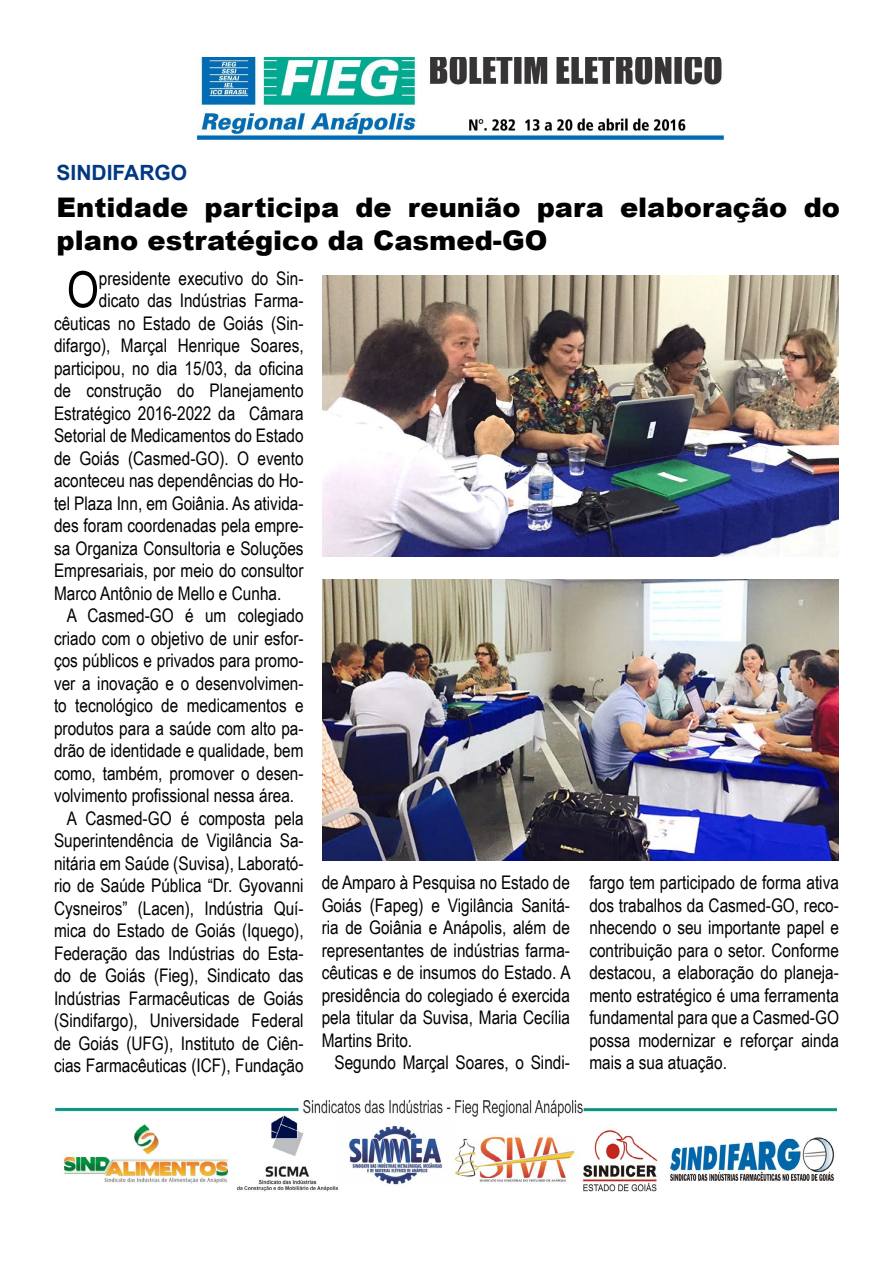
<style>
.page{position:relative;width:893px;height:1263px;background:#fff}
.page>*{position:absolute;margin:0;border:0;box-sizing:border-box;transform-origin:0 0}
.t1{font:50.25px "Arial Narrow";color:#000}
.t2{font:27px/32.4px "Arial MT Black";color:#000}
.t3{font:700 21px "Arial";color:#003882}
.t4{font:18.75px/22.5px "Arial Narrow";color:#000;text-align:justify}
</style>
<div class="page">
<img style="left:198px;top:57px;width:525px;height:83px">
<img style="left:55px;top:1100px;width:782px;height:92px">
<img style="left:322px;top:275px;width:517px;height:281px">
<img style="left:322px;top:579px;width:517px;height:281px">
<p class="t3" style="left:57px;top:158px;width:132px">SINDIFARGO</p>
<h2 class="t2" style="left:57px;top:192px;width:785px">Entidade participa de reunião para elaboração do plano estratégico da Casmed-GO</h2>
<h1 class="t1" style="left:67px;top:253px;width:34px">O</h1>
<p class="t4" style="left:99px;top:266px;width:206px">presidente executivo do Sin-</p>
<p class="t4" style="left:99px;top:289px;width:206px">dicato das Indústrias Farma-</p>
<p class="t4" style="left:54px;top:311px;width:251px">cêuticas no Estado de Goiás (Sin-</p>
<p class="t4" style="left:54px;top:334px;width:251px">difargo), Marçal Henrique Soares,</p>
<p class="t4" style="left:54px;top:356px;width:251px">participou, no dia 15/03, da oficina</p>
<p class="t4" style="left:54px;top:379px;width:251px">de construção do Planejamento</p>
<p class="t4" style="left:54px;top:401px;width:251px">Estratégico 2016-2022 da Câmara</p>
<p class="t4" style="left:54px;top:424px;width:251px">Setorial de Medicamentos do Estado</p>
<p class="t4" style="left:54px;top:446px;width:251px">de Goiás (Casmed-GO). O evento</p>
<p class="t4" style="left:54px;top:469px;width:251px">aconteceu nas dependências do Ho-</p>
<p class="t4" style="left:54px;top:491px;width:251px">tel Plaza Inn, em Goiânia. As ativida-</p>
<p class="t4" style="left:54px;top:514px;width:251px">des foram coordenadas pela empre-</p>
<p class="t4" style="left:54px;top:536px;width:251px">sa Organiza Consultoria e Soluções</p>
<p class="t4" style="left:54px;top:559px;width:251px">Empresariais, por meio do consultor</p>
<p class="t4" style="left:54px;top:581px;width:229px">Marco Antônio de Mello e Cunha.</p>
<p class="t4" style="left:67px;top:604px;width:238px">A Casmed-GO é um colegiado</p>
<p class="t4" style="left:54px;top:626px;width:251px">criado com o objetivo de unir esfor-</p>
<p class="t4" style="left:54px;top:649px;width:251px">ços públicos e privados para promo-</p>
<p class="t4" style="left:54px;top:671px;width:251px">ver a inovação e o desenvolvimen-</p>
<p class="t4" style="left:54px;top:694px;width:251px">to tecnológico de medicamentos e</p>
<p class="t4" style="left:54px;top:716px;width:251px">produtos para a saúde com alto pa-</p>
<p class="t4" style="left:54px;top:739px;width:251px">drão de identidade e qualidade, bem</p>
<p class="t4" style="left:54px;top:761px;width:251px">como, também, promover o desen-</p>
<p class="t4" style="left:54px;top:784px;width:242px">volvimento profissional nessa área.</p>
<p class="t4" style="left:67px;top:806px;width:238px">A Casmed-GO é composta pela</p>
<p class="t4" style="left:54px;top:829px;width:251px">Superintendência de Vigilância Sa-</p>
<p class="t4" style="left:54px;top:851px;width:251px">nitária em Saúde (Suvisa), Laborató-</p>
<p class="t4" style="left:54px;top:874px;width:251px">rio de Saúde Pública “Dr. Gyovanni</p>
<p class="t4" style="left:54px;top:896px;width:251px">Cysneiros” (Lacen), Indústria Quí-</p>
<p class="t4" style="left:54px;top:919px;width:251px">mica do Estado de Goiás (Iquego),</p>
<p class="t4" style="left:54px;top:941px;width:251px">Federação das Indústrias do Esta-</p>
<p class="t4" style="left:54px;top:964px;width:251px">do de Goiás (Fieg), Sindicato das</p>
<p class="t4" style="left:54px;top:986px;width:251px">Indústrias Farmacêuticas de Goiás</p>
<p class="t4" style="left:54px;top:1009px;width:251px">(Sindifargo), Universidade Federal</p>
<p class="t4" style="left:54px;top:1031px;width:251px">de Goiás (UFG), Instituto de Ciên-</p>
<p class="t4" style="left:54px;top:1054px;width:251px">cias Farmacêuticas (ICF), Fundação</p>
<p class="t4" style="left:589px;top:871px;width:251px">fargo tem participado de forma ativa dos trabalhos da Casmed-GO, reco&shy;nhecendo o seu importante papel e contribuição para o setor. Conforme destacou, a elaboração do planeja&shy;mento estratégico é uma ferramenta fundamental para que a Casmed-GO possa modernizar e reforçar ainda mais a sua atuação.</p>
<p class="t4" style="left:322px;top:871px;width:251px">de Amparo à Pesquisa no Estado de Goiás (Fapeg) e Vigilância Sanitá&shy;ria de Goiânia e Anápolis, além de representantes de indústrias farma&shy;cêuticas e de insumos do Estado. A presidência do colegiado é exercida pela titular da Suvisa, Maria Cecília Martins Brito.</p>
<p class="t4" style="left:334px;top:1051px;width:237px">Segundo Marçal Soares, o Sindi-</p>
</div>
